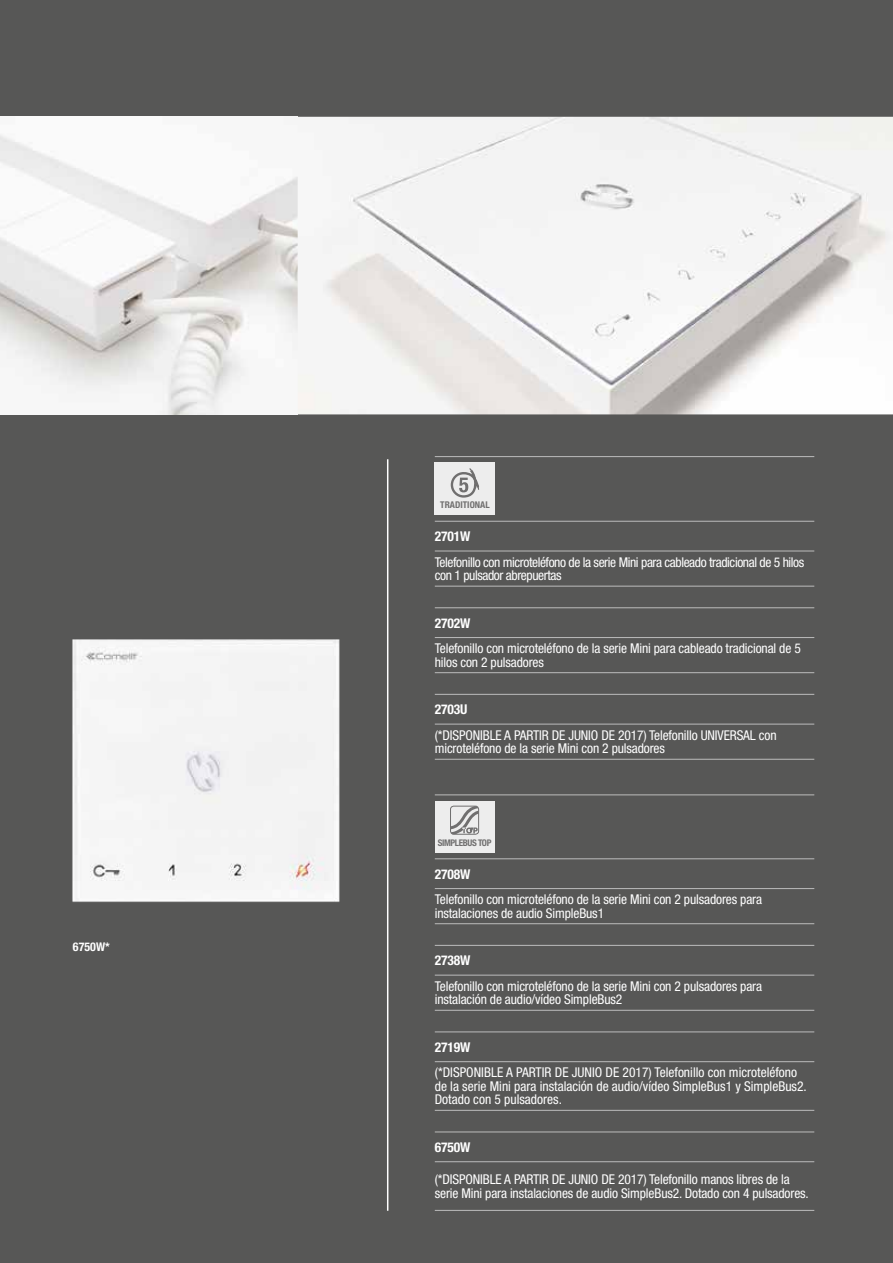
<style>
.page{position:relative;width:893px;height:1263px;background:#575756}
.page>*{position:absolute;margin:0;border:0;box-sizing:border-box;transform-origin:0 0}
.t1{font:condensed 13.5px/13.5px "Helvetica Neue LTW1 G";letter-spacing:-.01em;color:#fff}
.t2{font:condensed 13.5px/13.5px "Helvetica Neue LTW1 G";letter-spacing:-.03em;color:#fff}
.t3{font:700 condensed 13.5px "Helvetica Neue LTW1 G";letter-spacing:-.01em;color:#fff}
.t4{font:700 condensed 12px "Helvetica Neue LTW1 G";color:#fff}
.t5{font:700 condensed 9.3px "Helvetica Neue LTW1 G";color:#706f6f}
.t6{font:700 condensed 9.15px "Helvetica Neue LTW1 G";letter-spacing:-.04em;color:#706f6f}
</style>
<div class="page">
<div style="left:72px;top:639px;width:268px;height:263px;background:#f3f3f3"></div>
<hr style="left:435px;top:456px;width:379px;height:1px;background:#bcbcbc">
<hr style="left:435px;top:521px;width:379px;height:1px;background:#bcbcbc">
<hr style="left:435px;top:551px;width:379px;height:1px;background:#bcbcbc">
<hr style="left:435px;top:586px;width:379px;height:1px;background:#bcbcbc">
<hr style="left:435px;top:607px;width:379px;height:1px;background:#bcbcbc">
<hr style="left:435px;top:637px;width:379px;height:1px;background:#bcbcbc">
<hr style="left:435px;top:672px;width:379px;height:1px;background:#bcbcbc">
<hr style="left:435px;top:694px;width:379px;height:1px;background:#bcbcbc">
<hr style="left:435px;top:724px;width:379px;height:1px;background:#bcbcbc">
<hr style="left:435px;top:759px;width:379px;height:1px;background:#bcbcbc">
<hr style="left:435px;top:794px;width:379px;height:1px;background:#bcbcbc">
<hr style="left:435px;top:858px;width:379px;height:1px;background:#bcbcbc">
<hr style="left:435px;top:888px;width:379px;height:1px;background:#bcbcbc">
<hr style="left:435px;top:923px;width:379px;height:1px;background:#bcbcbc">
<hr style="left:435px;top:945px;width:379px;height:1px;background:#bcbcbc">
<hr style="left:435px;top:975px;width:379px;height:1px;background:#bcbcbc">
<hr style="left:435px;top:1010px;width:379px;height:1px;background:#bcbcbc">
<hr style="left:435px;top:1031px;width:379px;height:1px;background:#bcbcbc">
<hr style="left:435px;top:1061px;width:379px;height:1px;background:#bcbcbc">
<hr style="left:435px;top:1110px;width:379px;height:1px;background:#bcbcbc">
<hr style="left:435px;top:1131px;width:379px;height:1px;background:#bcbcbc">
<hr style="left:435px;top:1161px;width:379px;height:1px;background:#bcbcbc">
<hr style="left:435px;top:1210px;width:379px;height:1px;background:#bcbcbc">
<div style="left:435px;top:463px;width:60px;height:52px;background:#ededed"></div>
<svg style="left:450px;top:468px;width:30px;height:30px"></svg>
<div style="left:435px;top:801px;width:59px;height:52px;background:#ededed"></div>
<div style="left:450px;top:806px;width:29px;height:29px;border:1px solid #706f6f;border-radius:3px"></div>
<svg style="left:450px;top:806px;width:29px;height:28px"></svg>
<hr style="left:387px;top:459px;width:1px;height:752px;background:#fff">
<img style="left:1px;top:117px;width:892px;height:297px">
<img style="left:0;top:117px;width:1px;height:297px">
<p class="t4" style="left:73px;top:939px;width:38px">6750W*</p>
<p class="t5" style="left:440px;top:499px;width:51px">TRADITIONAL</p>
<p class="t3" style="left:435px;top:528px;width:37px">2701W</p>
<p class="t2" style="left:435px;top:555px;width:371px">Telefonillo con microteléfono de la serie Mini para cableado tradicional de 5 hilos con 1 pulsador abrepuertas</p>
<p class="t3" style="left:435px;top:615px;width:37px">2702W</p>
<p class="t1" style="left:435px;top:642px;width:367px">Telefonillo con microteléfono de la serie Mini para cableado tradicional de 5 hilos con 2 pulsadores</p>
<p class="t3" style="left:435px;top:701px;width:34px">2703U</p>
<p class="t1" style="left:435px;top:728px;width:343px">(*DISPONIBLE A PARTIR DE JUNIO DE 2017) Telefonillo UNIVERSAL con microteléfono de la serie Mini con 2 pulsadores</p>
<p class="t6" style="left:438px;top:837px;width:55px">SIMPLEBUS TOP</p>
<p class="t3" style="left:435px;top:866px;width:37px">2708W</p>
<p class="t1" style="left:435px;top:893px;width:329px">Telefonillo con microteléfono de la serie Mini con 2 pulsadores para instalaciones de audio SimpleBus1</p>
<p class="t3" style="left:435px;top:952px;width:37px">2738W</p>
<p class="t1" style="left:435px;top:979px;width:329px">Telefonillo con microteléfono de la serie Mini con 2 pulsadores para instalación de audio/vídeo SimpleBus2</p>
<p class="t3" style="left:435px;top:1039px;width:37px">2719W</p>
<p class="t1" style="left:435px;top:1066px;width:374px">(*DISPONIBLE A PARTIR DE JUNIO DE 2017) Telefonillo con microteléfono de la serie Mini para instalación de audio/vídeo SimpleBus1 y SimpleBus2.<br>Dotado con 5 pulsadores.</p>
<p class="t3" style="left:435px;top:1139px;width:37px">6750W</p>
<p class="t1" style="left:435px;top:1173px;width:375px">(*DISPONIBLE A PARTIR DE JUNIO DE 2017) Telefonillo manos libres de la serie Mini para instalaciones de audio SimpleBus2. Dotado con 4 pulsadores.</p>
</div>
